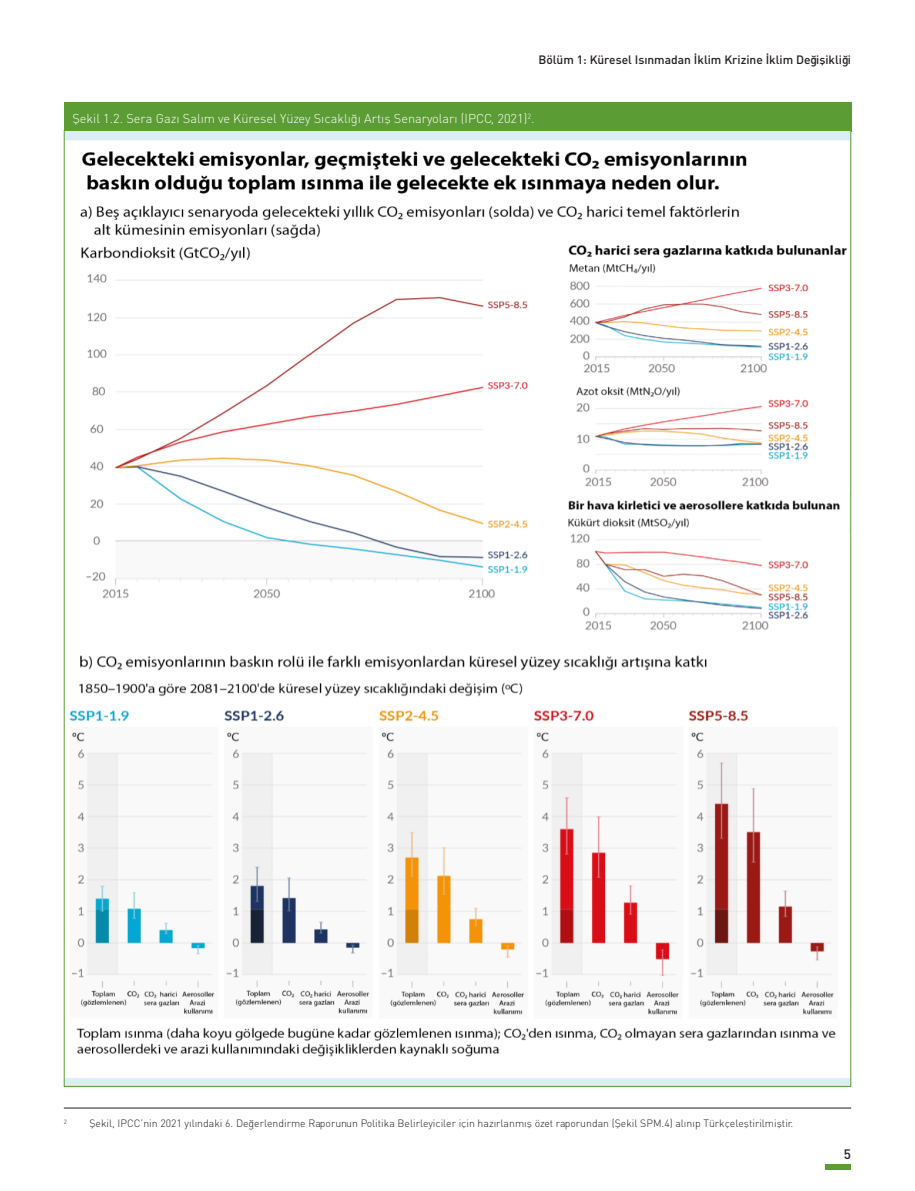
<style>
.page{position:relative;width:915px;height:1191px;background:#fff}
.page>*{position:absolute;margin:0;border:0;box-sizing:border-box;transform-origin:0 0}
.t1{font:13.5px "DIN Medium Tr";color:#231f20}
.t2{font:12.75px "DINT Light Tr";color:#fff}
.t3{font:12px "DIN Medium Tr";color:#231f20}
.t4{font:10.5px "DINT Light Tr";color:#231f20}
.t5{font:6.15px "DINT Light Tr";color:#231f20}
</style>
<div class="page">
<div style="left:825px;top:1163px;width:25px;height:6px;background:#5b9c34"></div>
<div style="left:64px;top:102px;width:786px;height:29px;background:#5b9c34"></div>
<img style="left:66px;top:132px;width:782px;height:952px">
<hr style="left:64px;top:1107px;width:786px;height:1px;background:#231f20">
<p class="t3" style="left:538px;top:52px;width:314px">Bölüm 1: Küresel Isınmadan İklim Krizine İklim Değişikliği</p>
<p class="t2" style="left:72px;top:111px;width:463px">Şekil 1.2. Sera Gazı Salım ve Küresel Yüzey Sıcaklığı Artış Senaryoları (IPCC, 2021)<sup>2</sup>.</p>
<p class="t5" style="left:64px;top:1117px;width:5px">2</p>
<p class="t4" style="left:89px;top:1117px;width:705px">Şekil, IPCC’nin 2021 yılındaki 6. Değerlendirme Raporunun Politika Belirleyiciler için hazırlanmış özet raporundan (Şekil SPM.4) alınıp Türkçeleştirilmiştir.</p>
<p class="t1" style="left:843px;top:1145px;width:9px">5</p>
</div>
